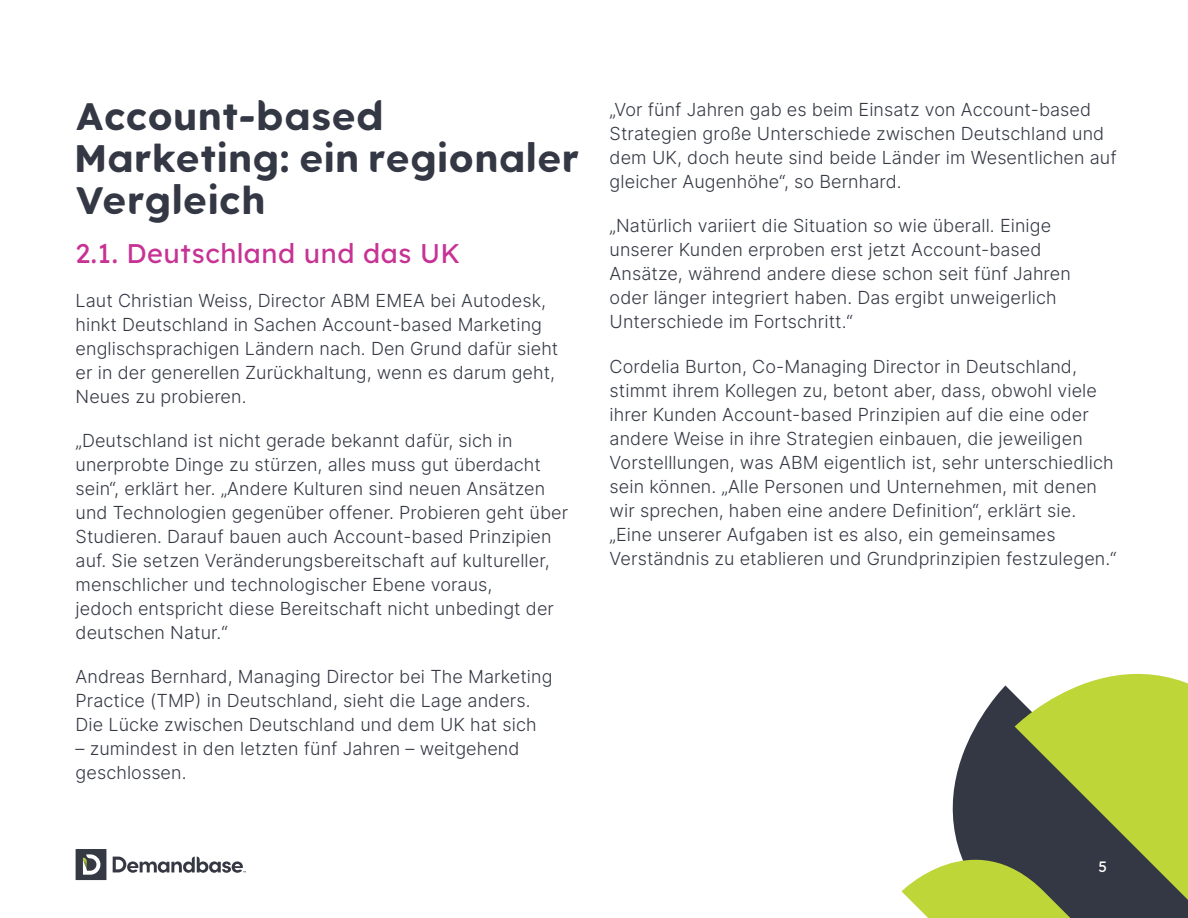
<style>
.page{position:relative;width:1188px;height:918px;background:#fff}
.page>*{position:absolute;margin:0;border:0;box-sizing:border-box;transform-origin:0 0}
.t1{font:37.5px/42px "DB Deca Curves";letter-spacing:.025em;color:#343844}
.t2{font:27px "Lexend Deca";letter-spacing:.02em;color:#c73395}
.t3{font:18px/24px "Inter";letter-spacing:.005em;color:#353944}
.t4{font:15px "Lexend Deca";color:#fff}
</style>
<div class="page">
<div style="left:76px;top:849px;width:30px;height:31px;background:#353944"></div>
<svg style="left:83px;top:854px;width:17px;height:21px"></svg>
<svg style="left:113px;top:857px;width:133px;height:16px"></svg>
<svg style="left:901px;top:686px;width:114px;height:206px"></svg>
<svg style="left:1015px;top:673px;width:173px;height:245px;background:#a3b548"></svg>
<svg style="left:902px;top:820px;width:233px;height:98px;background:#7c865a"></svg>
<h1 class="t1" style="left:76px;top:96px;width:506px">Account-based<br>Marketing: ein regionaler<br>Vergleich</h1>
<h2 class="t2" style="left:76px;top:234px;width:386px">2.1. Deutschland und das UK</h2>
<p class="t3" style="left:76px;top:288px;width:484px">Laut Christian Weiss, Director ABM EMEA bei Autodesk, hinkt Deutschland in Sachen Account-based Marketing englischsprachigen Ländern nach. Den Grund dafür sieht er in der generellen Zurückhaltung, wenn es darum geht, Neues zu probieren.</p>
<p class="t3" style="left:76px;top:428px;width:494px">„Deutschland ist nicht gerade bekannt dafür, sich in unerprobte Dinge zu stürzen, alles muss gut überdacht sein“, erklärt her. „Andere Kulturen sind neuen Ansätzen und Technologien gegenüber offener. Probieren geht über Studieren. Darauf bauen auch Account-based Prinzipien auf. Sie setzen Veränderungsbereitschaft auf kultureller, menschlicher und technologischer Ebene voraus,<br>jedoch entspricht diese Bereitschaft nicht unbedingt der deutschen Natur.“</p>
<p class="t3" style="left:76px;top:664px;width:478px">Andreas Bernhard, Managing Director bei The Marketing<br>Practice (TMP) in Deutschland, sieht die Lage anders.<br>Die Lücke zwischen Deutschland und dem UK hat sich</p>
<p class="t3" style="left:76px;top:736px;width:445px">– zumindest in den letzten fünf Jahren – weitgehend geschlossen.</p>
<p class="t3" style="left:610px;top:97px;width:509px">„Vor fünf Jahren gab es beim Einsatz von Account-based Strategien große Unterschiede zwischen Deutschland und dem UK, doch heute sind beide Länder im Wesentlichen auf gleicher Augenhöhe“, so Bernhard.</p>
<p class="t3" style="left:610px;top:214px;width:463px">„Natürlich variiert die Situation so wie überall. Einige unserer Kunden erproben erst jetzt Account-based Ansätze, während andere diese schon seit fünf Jahren oder länger integriert haben. Das ergibt unweigerlich Unterschiede im Fortschritt.“</p>
<p class="t3" style="left:610px;top:354px;width:509px">Cordelia Burton, Co-Managing Director in Deutschland, stimmt ihrem Kollegen zu, betont aber, dass, obwohl viele ihrer Kunden Account-based Prinzipien auf die eine oder andere Weise in ihre Strategien einbauen, die jeweiligen Vorstelllungen, was ABM eigentlich ist, sehr unterschiedlich sein können. „Alle Personen und Unternehmen, mit denen wir sprechen, haben eine andere Definition“, erklärt sie. „Eine unserer Aufgaben ist es also, ein gemeinsames Verständnis zu etablieren und Grundprinzipien festzulegen.“</p>
<p class="t4" style="left:1098px;top:856px;width:10px">5</p>
</div>
